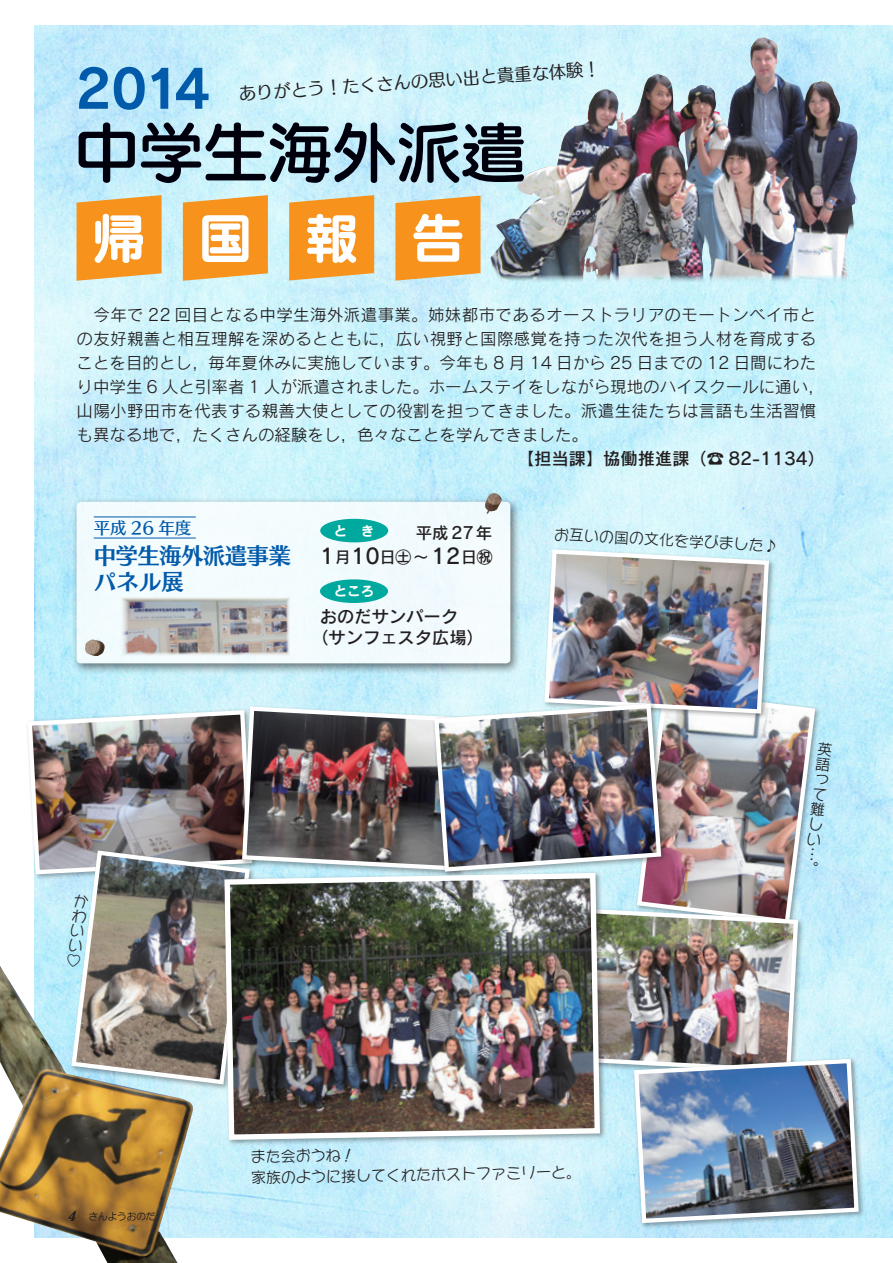
<style>
.page{position:relative;width:893px;height:1263px;background:#fff}
.page>*{position:absolute;margin:0;border:0;box-sizing:border-box;transform-origin:0 0}
.t1{font:64.5px "G Maru Go Pro DB";color:#00000d}
.t2{font:52.5px "Rodin Cattleya Pro B";color:#015aaa}
.t3{font:52.5px "G Maru Go Pro B";color:#fff}
.t4{font:22.5px "Skip Std B";letter-spacing:-.03em;color:#015aaa}
.t5{font:17.25px "Humming Std M";color:#231f20}
.t6{font:17.25px "Rodin Pro DB";color:#231f20}
.t7{font:17.25px "Rodin Pro N DB";color:#231f20}
.t8{font:16.5px/24px "Rodin Pro M";letter-spacing:.02em;color:#231f20}
.t9{font:16.5px "Skip Std D";color:#015aaa}
.t10{font:16.5px "Rodin Pro N DB";letter-spacing:.055em;color:#231f20}
.t11{font:15.75px "Rodin Pro N DB";color:#231f20}
.t12{font:15px/15px "Rodin Happy Pro M";color:#231f20;text-align:justify}
.t13{font:13.5px "Rodin Pro N B";color:#fff}
.t14{font:italic 13.5px "Matisse Eleganto Pro B";color:#231f20;scale:.9 1}
.t15{font:9.75px "Anito Std M";letter-spacing:-.02em;color:#231f20}
.s1{font-size:21px}
</style>
<div class="page">
<img style="left:34px;top:26px;width:859px;height:1211px">
<svg style="left:77px;top:195px;width:85px;height:86px;background:#f29b32"></svg>
<svg style="left:183px;top:195px;width:85px;height:86px;background:#f39b31"></svg>
<svg style="left:289px;top:195px;width:85px;height:86px;background:#f29b32"></svg>
<svg style="left:395px;top:196px;width:85px;height:85px;background:#f29b31"></svg>
<div style="left:632px;top:1057px;width:233px;height:172px;background:#231f20;opacity:.4"></div>
<img style="left:0;top:966px;width:193px;height:297px">
<img style="left:25px;top:547px;width:836px;height:678px">
<div style="left:71px;top:496px;width:451px;height:179px;background:#231f20;opacity:.75"></div>
<div style="left:77px;top:502px;width:433px;height:161px;background:#f3fbfe;border-radius:4px"></div>
<div style="left:222px;top:870px;width:384px;height:276px;background:#231f20;opacity:.4"></div>
<img style="left:222px;top:870px;width:381px;height:272px">
<img style="left:122px;top:597px;width:168px;height:59px">
<img style="left:588px;top:38px;width:174px;height:91px">
<hr style="left:94px;top:516px;width:102px;height:1px;background:#015aaa">
<hr style="left:94px;top:538px;width:102px;height:1px;background:#015aaa">
<div style="left:320px;top:579px;width:68px;height:24px;background:#00a99d;border-radius:50%"></div>
<div style="left:320px;top:519px;width:68px;height:23px;background:#00a99d;border-radius:50%"></div>
<img style="left:485px;top:493px;width:17px;height:21px">
<img style="left:85px;top:639px;width:20px;height:17px">
<p class="t2" style="left:75px;top:54px;width:137px">2014</p>
<p class="t5" style="left:238px;top:80px;width:364px;rotate:-4deg">ありがとう！たくさんの思い出と貴重な体験！</p>
<p class="t1" style="left:74px;top:110px;width:453px">中学生海外派遣</p>
<p class="t3" style="left:93px;top:202px;width:54px">帰</p>
<p class="t3" style="left:199px;top:202px;width:54px">国</p>
<p class="t3" style="left:305px;top:202px;width:54px">報</p>
<p class="t3" style="left:412px;top:202px;width:54px">告</p>
<p class="t8" style="left:77px;top:302px;width:750px">　今年で 22 回目となる中学生海外派遣事業。姉妹都市であるオーストラリアのモートンベイ市との友好親善と相互理解を深めるとともに，広い視野と国際感覚を持った次代を担う人材を育成することを目的とし，毎年夏休みに実施しています。今年も 8 月 14 日から 25 日までの 12 日間にわたり中学生 6 人と引率者 1 人が派遣されました。ホームステイをしながら現地のハイスクールに通い，山陽小野田市を代表する親善大使としての役割を担ってきました。派遣生徒たちは言語も生活習慣も異なる地で，たくさんの経験をし，色々なことを学んできました。</p>
<p class="t6" style="left:517px;top:447px;width:309px">【担当課】協働推進課（☎ 82-1134）</p>
<p class="t9" style="left:94px;top:515px;width:99px">平成 26 年度</p>
<p class="t4" style="left:94px;top:539px;width:199px">中学生海外派遣事業</p>
<p class="t4" style="left:94px;top:564px;width:91px">パネル展</p>
<p class="t13" style="left:334px;top:522px;width:42px">と　き</p>
<p class="t10" style="left:416px;top:522px;width:78px">平成27年</p>
<p class="t11" style="left:320px;top:547px;width:174px"><span class="s1">1</span>月<span class="s1">10</span>日㊏〜<span class="s1">12</span>日㊗</p>
<p class="t13" style="left:334px;top:582px;width:42px">ところ</p>
<p class="t7" style="left:320px;top:605px;width:139px">おのだサンパーク</p>
<p class="t7" style="left:311px;top:626px;width:174px">（サンフェスタ広場）</p>
<p class="t12" style="left:75px;top:892px;width:9px;rotate:7deg">かわいい♡</p>
<p class="t12" style="left:555px;top:526px;width:227px;rotate:3deg">お互いの国の文化を学びました♪</p>
<p class="t12" style="left:818px;top:741px;width:9px;rotate:7deg">英語って難しい…。</p>
<p class="t14" style="left:67px;top:1207px;width:15px">4</p>
<p class="t15" style="left:89px;top:1210px;width:69px">さんようおのだ</p>
<p class="t12" style="left:251px;top:1148px;width:107px;rotate:-1deg">また会おうね！</p>
<p class="t12" style="left:251px;top:1169px;width:332px;rotate:-1deg">家族のように接してくれたホストファミリーと。</p>
</div>
